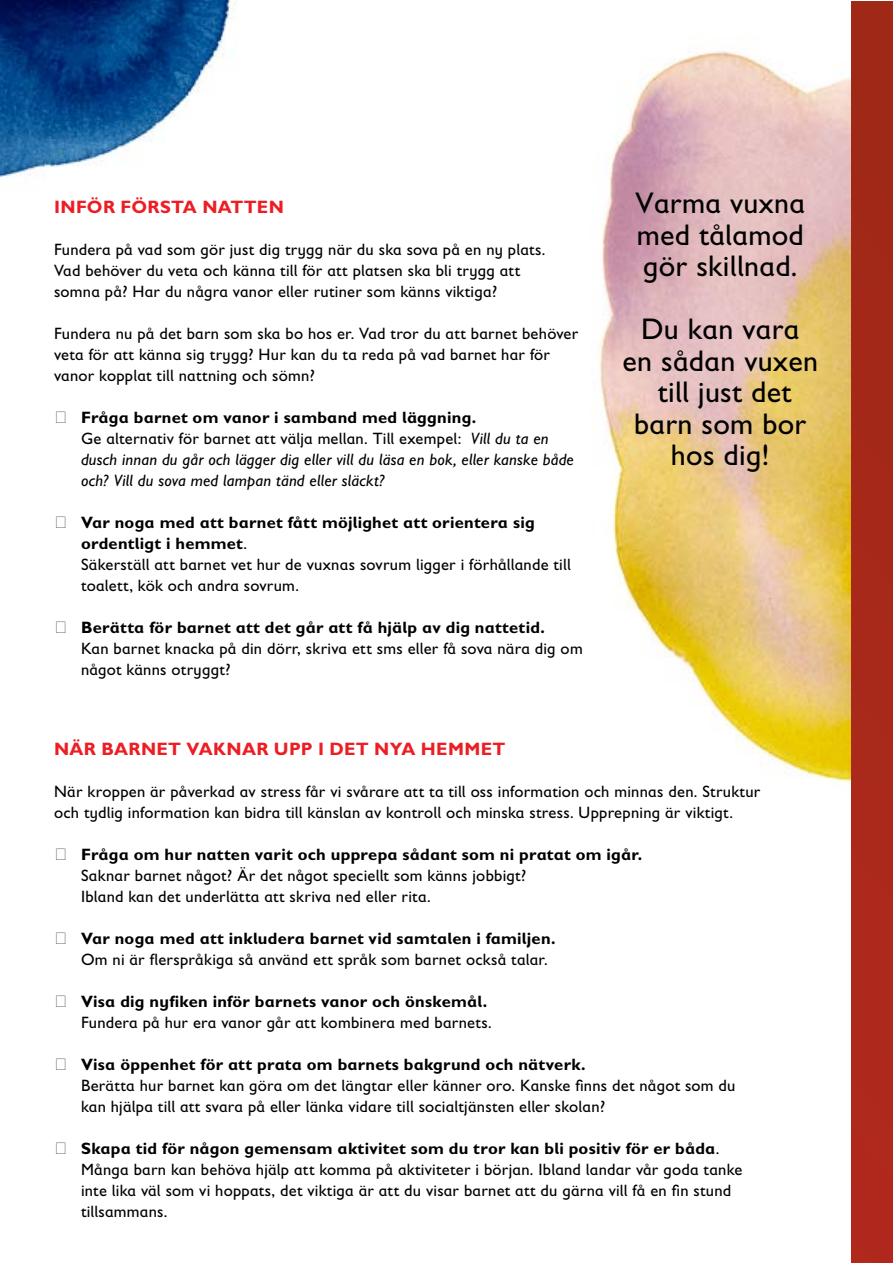
<style>
.page{position:relative;width:893px;height:1263px;background:#fff}
.page>*{position:absolute;margin:0;border:0;box-sizing:border-box;transform-origin:0 0}
.t1{font:30px/31.5px "Gill Sans Infant Std";letter-spacing:.01em;color:#000;text-align:justify}
.t2{font:700 18px "Gill Sans Infant Std";letter-spacing:.02em;color:#ed1d24}
.t3{font:16.5px/21px "Gill Sans Infant Std";letter-spacing:.015em;color:#000}
.t4{font:italic 16.5px/21px "Gill Sans Infant Std";letter-spacing:.015em;color:#000}
.s1{font-family:"Arial";font-style:normal;font-size:18px}
.s2{font-weight:700;font-style:normal}
.s3{font-style:normal}
.s4{font-family:"Arial";font-size:18px}
.s5{font-weight:700}
</style>
<div class="page">
<div style="left:0;top:1px;width:893px;height:1262px;background:#a82819"></div>
<div style="left:0;top:0;width:850px;height:1263px;background:#fff"></div>
<img style="left:598px;top:51px;width:252px;height:732px">
<img style="left:0;top:0;width:236px;height:178px">
<p class="t2" style="left:54px;top:196px;width:232px">INFÖR FÖRSTA NATTEN</p>
<p class="t3" style="left:54px;top:238px;width:493px">Fundera på vad som gör just dig trygg när du ska sova på en ny plats.<br>Vad behöver du veta och känna till för att platsen ska bli trygg att somna på? Har du några vanor eller rutiner som känns viktiga?</p>
<p class="t3" style="left:54px;top:322px;width:526px">Fundera nu på det barn som ska bo hos er. Vad tror du att barnet behöver veta för att känna sig trygg? Hur kan du ta reda på vad barnet har för vanor kopplat till nattning och sömn?</p>
<p class="t4" style="left:81px;top:406px;width:494px;text-indent:-27px"><span class="s1">І</span> <span class="s2">Fråga barnet om vanor i samband med läggning.<br></span><span class="s3">Ge alternativ för barnet att välja mellan. Till exempel:</span> Vill du ta en dusch innan du går och lägger dig eller vill du läsa en bok, eller kanske både och? Vill du sova med lampan tänd eller släckt?</p>
<p class="t3" style="left:81px;top:511px;width:491px;text-indent:-27px"><span class="s4">І</span> <span class="s5">Var noga med att barnet fått möjlighet att orientera sig ordentligt i hemmet</span>.<br>Säkerställ att barnet vet hur de vuxnas sovrum ligger i förhållande till toalett, kök och andra sovrum.</p>
<p class="t3" style="left:81px;top:616px;width:503px;text-indent:-27px"><span class="s4">І</span> <span class="s5">Berätta för barnet att det går att få hjälp av dig nattetid.<br></span>Kan barnet knacka på din dörr, skriva ett sms eller få sova nära dig om något känns otryggt?</p>
<h1 class="t1" style="left:636px;top:187px;width:171px">Varma vuxna med tålamod gör skillnad.</h1>
<h1 class="t1" style="left:623px;top:313px;width:197px;text-align:center">Du kan vara en sådan vuxen till just det barn som bor hos dig!</h1>
<p class="t2" style="left:54px;top:738px;width:453px">NÄR BARNET VAKNAR UPP I DET NYA HEMMET</p>
<p class="t3" style="left:54px;top:780px;width:708px">När kroppen är påverkad av stress får vi svårare att ta till oss information och minnas den. Struktur och tydlig information kan bidra till känslan av kontroll och minska stress. Upprepning är viktigt.</p>
<p class="t3" style="left:81px;top:843px;width:563px;text-indent:-27px"><span class="s4">І</span> <span class="s5">Fråga om hur natten varit och upprepa sådant som ni pratat om igår.<br></span>Saknar barnet något? Är det något speciellt som känns jobbigt?<br>Ibland kan det underlätta att skriva ned eller rita.</p>
<p class="t3" style="left:81px;top:927px;width:476px;text-indent:-27px"><span class="s4">І</span> <span class="s5">Var noga med att inkludera barnet vid samtalen i familjen.<br></span>Om ni är flerspråkiga så använd ett språk som barnet också talar.</p>
<p class="t3" style="left:54px;top:990px;width:439px;text-align:right"><span class="s4">І</span> <span class="s5">Visa dig nyfiken inför barnets vanor och önskemål.<br></span>Fundera på hur era vanor går att kombinera med barnets.</p>
<p class="t3" style="left:81px;top:1053px;width:656px;text-indent:-27px"><span class="s4">І</span> <span class="s5">Visa öppenhet för att prata om barnets bakgrund och nätverk.<br></span>Berätta hur barnet kan göra om det längtar eller känner oro. Kanske finns det något som du kan hjälpa till att svara på eller länka vidare till socialtjänsten eller skolan?</p>
<p class="t3" style="left:81px;top:1137px;width:663px;text-indent:-27px"><span class="s4">І</span> <span class="s5">Skapa tid för någon gemensam aktivitet som du tror kan bli positiv för er båda</span>.<br>Många barn kan behöva hjälp att komma på aktiviteter i början. Ibland landar vår goda tanke inte lika väl som vi hoppats, det viktiga är att du visar barnet att du gärna vill få en fin stund tillsammans.</p>
</div>
